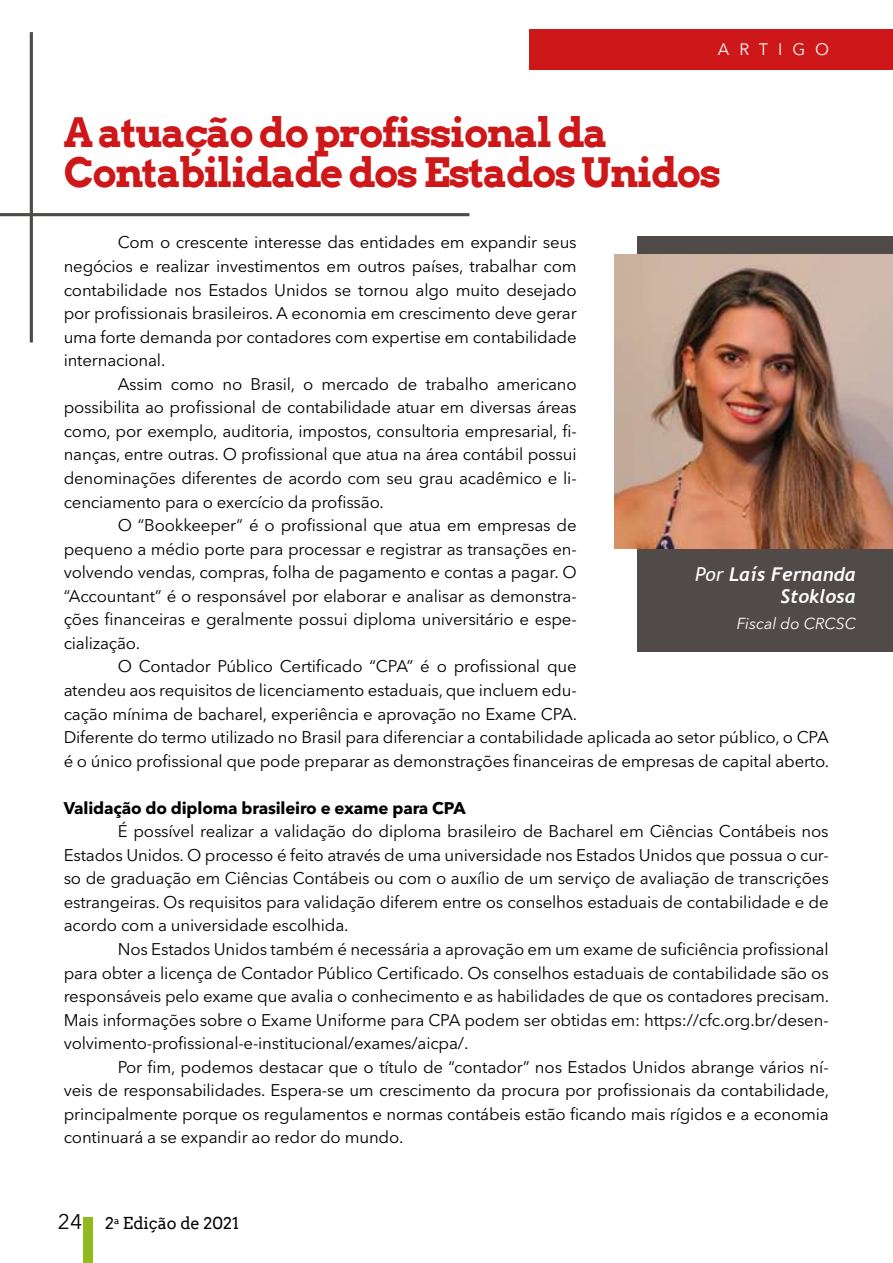
<style>
.page{position:relative;width:893px;height:1263px;background:#fff}
.page>*{position:absolute;margin:0;border:0;box-sizing:border-box;transform-origin:0 0}
.t1{font:700 40.5px/40px "Arvo";letter-spacing:-.04em;color:#cd1719}
.t2{font:italic 700 18.9px/22.8px "Trebuchet";color:#fff;text-align:right}
.t3{font:16.8px/23.5px "Avenir Next LT Pro";letter-spacing:-.01em;color:#000;text-align:justify}
.t4{font:700 16.8px "Avenir Next LT Pro";letter-spacing:-.01em;color:#000}
.t5{font:16.5px "Arvo";color:#000}
.t6{font:16.5px "Avenir Next LT Pro";letter-spacing:.6em;color:#fff}
.t7{font:italic 15.75px "Avenir Next LT Pro";color:#fff}
.s1{font-family:"Trebuchet MS";font-weight:400}
.s2{font-family:"Avenir Next LT Pro";font-size:21px}
</style>
<div class="page">
<div style="left:83px;top:1217px;width:9px;height:46px;background:#90ba1e"></div>
<div style="left:529px;top:29px;width:364px;height:41px;background:#cd1719"></div>
<div style="left:637px;top:236px;width:256px;height:415px;background:#504a49"></div>
<img style="left:614px;top:255px;width:279px;height:293px">
<hr style="left:30px;top:32px;width:3px;height:310px;background:#504a49">
<hr style="left:0;top:213px;width:469px;height:3px;background:#504a49">
<hr style="left:892px;top:29px;width:1px;height:41px;background:#f8dc69">
<p class="t6" style="left:718px;top:40px;width:113px">ARTIGO</p>
<h1 class="t1" style="left:64px;top:112px;width:659px">A atuação do profissional da<br>Contabilidade dos Estados Unidos</h1>
<p class="t3" style="left:64px;top:231px;width:515px;text-indent:54px">Com o crescente interesse das entidades em expandir seus negócios e realizar investimentos em outros países, trabalhar com contabilidade nos Estados Unidos se tornou algo muito desejado por profissionais brasileiros. A economia em crescimento deve gerar uma forte demanda por contadores com expertise em contabilidade internacional.</p>
<p class="t3" style="left:64px;top:372px;width:514px;text-indent:54px">Assim como no Brasil, o mercado de trabalho americano possibilita ao profissional de contabilidade atuar em diversas áreas como, por exemplo, auditoria, impostos, consultoria empresarial, fi&shy;nanças, entre outras. O profissional que atua na área contábil possui denominações diferentes de acordo com seu grau acadêmico e li&shy;cenciamento para o exercício da profissão.</p>
<p class="t3" style="left:64px;top:513px;width:514px;text-indent:54px">O “Bookkeeper” é o profissional que atua em empresas de pequeno a médio porte para processar e registrar as transações en&shy;volvendo vendas, compras, folha de pagamento e contas a pagar. O “Accountant” é o responsável por elaborar e analisar as demonstra&shy;ções financeiras e geralmente possui diploma universitário e espe&shy;cialização.</p>
<p class="t3" style="left:64px;top:655px;width:767px;text-align:left;text-indent:54px">O Contador Público Certificado “CPA” é o profissional que<br>atendeu aos requisitos de licenciamento estaduais, que incluem edu-<br>cação mínima de bacharel, experiência e aprovação no Exame CPA.<br>Diferente do termo utilizado no Brasil para diferenciar a contabilidade aplicada ao setor público, o CPA é o único profissional que pode preparar as demonstrações financeiras de empresas de capital aberto.</p>
<p class="t4" style="left:64px;top:797px;width:403px">Validação do diploma brasileiro e exame para CPA</p>
<p class="t3" style="left:64px;top:819px;width:767px;text-indent:54px">É possível realizar a validação do diploma brasileiro de Bacharel em Ciências Contábeis nos Estados Unidos. O processo é feito através de uma universidade nos Estados Unidos que possua o cur&shy;so de graduação em Ciências Contábeis ou com o auxílio de um serviço de avaliação de transcrições estrangeiras. Os requisitos para validação diferem entre os conselhos estaduais de contabilidade e de acordo com a universidade escolhida.</p>
<p class="t3" style="left:64px;top:937px;width:767px;text-indent:54px">Nos Estados Unidos também é necessária a aprovação em um exame de suficiência profissional para obter a licença de Contador Público Certificado. Os conselhos estaduais de contabilidade são os responsáveis pelo exame que avalia o conhecimento e as habilidades de que os contadores precisam.<br>Mais informações sobre o Exame Uniforme para CPA podem ser obtidas em: https://cfc.org.br/desen&shy;volvimento-profissional-e-institucional/exames/aicpa/.</p>
<p class="t3" style="left:64px;top:1055px;width:767px;text-indent:54px">Por fim, podemos destacar que o título de “contador” nos Estados Unidos abrange vários ní&shy;veis de responsabilidades. Espera-se um crescimento da procura por profissionais da contabilidade, principalmente porque os regulamentos e normas contábeis estão ficando mais rígidos e a economia continuará a se expandir ao redor do mundo.</p>
<p class="t2" style="left:695px;top:563px;width:162px"><span class="s1">Por</span> Laís Fernanda<br>Stoklosa</p>
<p class="t7" style="left:737px;top:614px;width:121px">Fiscal do CRCSC</p>
<p class="t5" style="left:58px;top:1213px;width:183px"><span class="s2">24</span> 2<sup>a</sup> Edição de 2021</p>
</div>
